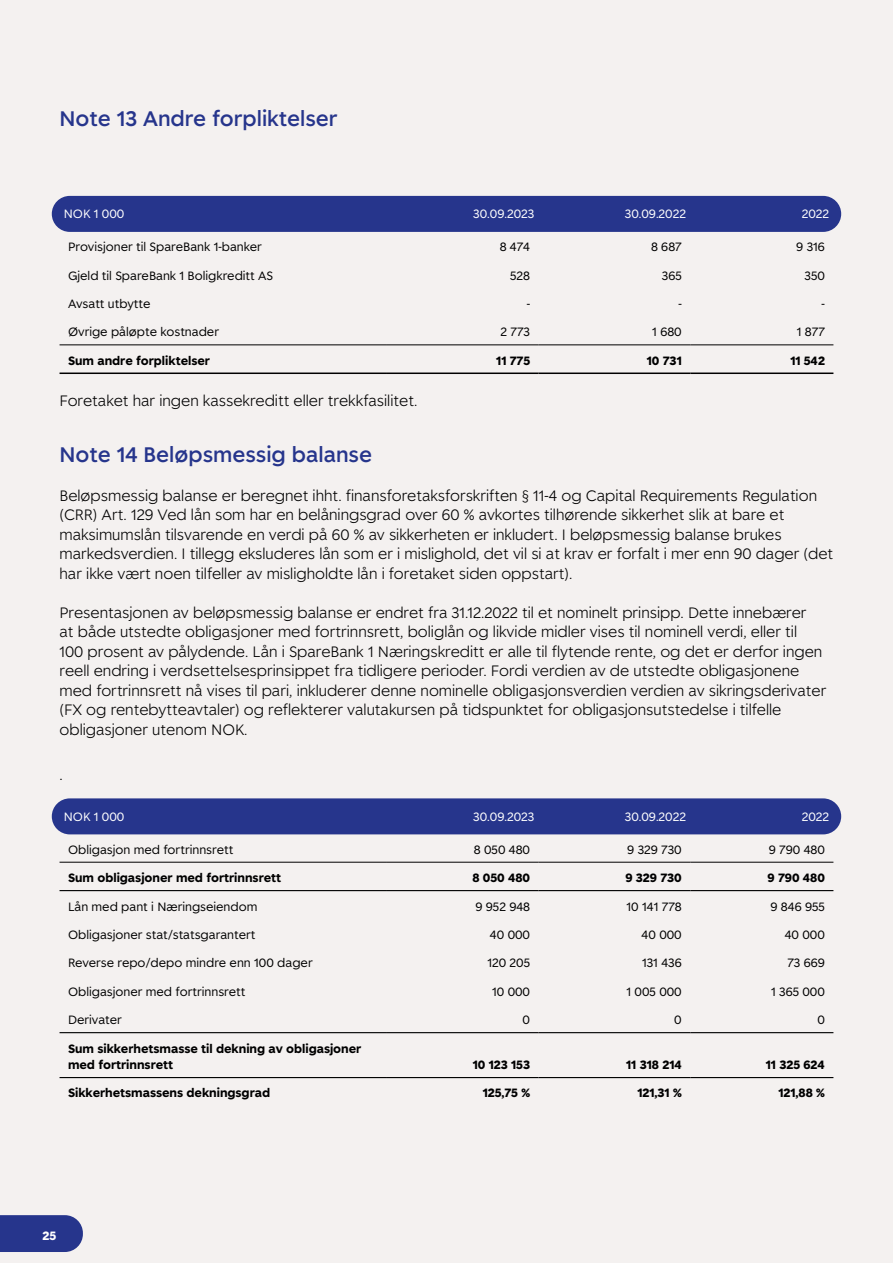
<style>
.page{position:relative;width:893px;height:1263px;background:#f4f1f0}
.page>*{position:absolute;margin:0;border:0;box-sizing:border-box;transform-origin:0 0}
.t1{font:500 21px "Spare Bank 1";color:#26358c}
.t2{font:300 15px/19.5px "Spare Bank 1";color:#000}
.t3{font:12px "Spare Bank 1";color:#000}
.t4{font:700 12px/16.5px "Spare Bank 1";color:#000}
.t5{font:12px "Spare Bank 1";color:#fff}
.t6{font:700 12px "Spare Bank 1";color:#fff}
</style>
<div class="page">
<svg style="left:0;top:1215px;width:83px;height:37px;background:#303e91"></svg>
<div style="left:52px;top:196px;width:789px;height:36px;background:#26358c;border-radius:18px"></div>
<div style="left:52px;top:798px;width:789px;height:36px;background:#26358c;border-radius:18px"></div>
<hr style="left:60px;top:344px;width:327px;height:1px;background:#000">
<hr style="left:387px;top:344px;width:152px;height:1px;background:#000">
<hr style="left:539px;top:344px;width:151px;height:1px;background:#000">
<hr style="left:690px;top:344px;width:143px;height:1px;background:#000">
<hr style="left:60px;top:372px;width:327px;height:2px;background:#000">
<hr style="left:387px;top:372px;width:152px;height:2px;background:#000">
<hr style="left:539px;top:372px;width:151px;height:2px;background:#000">
<hr style="left:690px;top:372px;width:143px;height:2px;background:#000">
<hr style="left:60px;top:862px;width:327px;height:1px;background:#000">
<hr style="left:387px;top:862px;width:152px;height:1px;background:#000">
<hr style="left:539px;top:862px;width:151px;height:1px;background:#000">
<hr style="left:690px;top:862px;width:143px;height:1px;background:#000">
<hr style="left:60px;top:890px;width:327px;height:1px;background:#000">
<hr style="left:387px;top:890px;width:152px;height:1px;background:#000">
<hr style="left:539px;top:890px;width:151px;height:1px;background:#000">
<hr style="left:690px;top:890px;width:143px;height:1px;background:#000">
<hr style="left:60px;top:1032px;width:327px;height:1px;background:#000">
<hr style="left:387px;top:1032px;width:152px;height:1px;background:#000">
<hr style="left:539px;top:1032px;width:151px;height:1px;background:#000">
<hr style="left:690px;top:1032px;width:143px;height:1px;background:#000">
<hr style="left:60px;top:1077px;width:327px;height:1px;background:#000">
<hr style="left:387px;top:1077px;width:152px;height:1px;background:#000">
<hr style="left:539px;top:1077px;width:151px;height:1px;background:#000">
<hr style="left:690px;top:1077px;width:143px;height:1px;background:#000">
<h1 class="t1" style="left:60px;top:105px;width:280px">Note 13 Andre forpliktelser</h1>
<p class="t5" style="left:64px;top:206px;width:62px">NOK 1 000</p>
<p class="t5" style="left:473px;top:206px;width:63px">30.09.2023</p>
<p class="t5" style="left:625px;top:206px;width:63px">30.09.2022</p>
<p class="t5" style="left:802px;top:206px;width:29px">2022</p>
<p class="t3" style="left:68px;top:239px;width:195px">Provisjoner til SpareBank 1-banker</p>
<p class="t3" style="left:500px;top:239px;width:32px">8 474</p>
<p class="t3" style="left:651px;top:239px;width:32px">8 687</p>
<p class="t3" style="left:796px;top:239px;width:30px">9 316</p>
<p class="t3" style="left:68px;top:267px;width:207px">Gjeld til SpareBank 1 Boligkreditt AS</p>
<p class="t3" style="left:510px;top:267px;width:21px">528</p>
<p class="t3" style="left:662px;top:267px;width:21px">365</p>
<p class="t3" style="left:804px;top:267px;width:22px">350</p>
<p class="t3" style="left:68px;top:296px;width:84px">Avsatt utbytte</p>
<p class="t3" style="left:527px;top:296px;width:5px">-</p>
<p class="t3" style="left:678px;top:296px;width:5px">-</p>
<p class="t3" style="left:822px;top:296px;width:5px">-</p>
<p class="t3" style="left:68px;top:324px;width:152px">Øvrige påløpte kostnader</p>
<p class="t3" style="left:500px;top:324px;width:31px">2 773</p>
<p class="t3" style="left:652px;top:324px;width:31px">1 680</p>
<p class="t3" style="left:797px;top:324px;width:30px">1 877</p>
<p class="t4" style="left:68px;top:352px;width:143px">Sum andre forpliktelser</p>
<p class="t4" style="left:496px;top:352px;width:35px">11 775</p>
<p class="t4" style="left:647px;top:352px;width:36px">10 731</p>
<p class="t4" style="left:790px;top:352px;width:36px">11 542</p>
<p class="t2" style="left:60px;top:391px;width:359px">Foretaket har ingen kassekreditt eller trekkfasilitet.</p>
<h1 class="t1" style="left:60px;top:441px;width:314px">Note 14 Beløpsmessig balanse</h1>
<p class="t2" style="left:60px;top:485px;width:775px">Beløpsmessig balanse er beregnet ihht. finansforetaksforskriften § 11-4 og Capital Requirements Regulation (CRR) Art. 129 Ved lån som har en belåningsgrad over 60 % avkortes tilhørende sikkerhet slik at bare et maksimumslån tilsvarende en verdi på 60 % av sikkerheten er inkludert. I beløpsmessig balanse brukes markedsverdien. I tillegg eksluderes lån som er i mislighold, det vil si at krav er forfalt i mer enn 90 dager (det har ikke vært noen tilfeller av misligholdte lån i foretaket siden oppstart).</p>
<p class="t2" style="left:60px;top:602px;width:768px">Presentasjonen av beløpsmessig balanse er endret fra 31.12.2022 til et nominelt prinsipp. Dette innebærer<br>at både utstedte obligasjoner med fortrinnsrett, boliglån og likvide midler vises til nominell verdi, eller til<br>100 prosent av pålydende. Lån i SpareBank 1 Næringskreditt er alle til flytende rente, og det er derfor ingen reell endring i verdsettelsesprinsippet fra tidligere perioder. Fordi verdien av de utstedte obligasjonene med fortrinnsrett nå vises til pari, inkluderer denne nominelle obligasjonsverdien verdien av sikringsderivater (FX og rentebytteavtaler) og reflekterer valutakursen på tidspunktet for obligasjonsutstedelse i tilfelle obligasjoner utenom NOK.</p>
<p class="t2" style="left:60px;top:764px;width:5px">.</p>
<p class="t5" style="left:64px;top:809px;width:62px">NOK 1 000</p>
<p class="t5" style="left:473px;top:809px;width:63px">30.09.2023</p>
<p class="t5" style="left:625px;top:809px;width:63px">30.09.2022</p>
<p class="t5" style="left:802px;top:809px;width:29px">2022</p>
<p class="t3" style="left:68px;top:841px;width:167px">Obligasjon med fortrinnsrett</p>
<p class="t3" style="left:474px;top:841px;width:58px">8 050 480</p>
<p class="t3" style="left:627px;top:841px;width:56px">9 329 730</p>
<p class="t3" style="left:769px;top:841px;width:58px">9 790 480</p>
<p class="t4" style="left:68px;top:869px;width:215px">Sum obligasjoner med fortrinnsrett</p>
<p class="t4" style="left:472px;top:869px;width:59px">8 050 480</p>
<p class="t4" style="left:625px;top:869px;width:58px">9 329 730</p>
<p class="t4" style="left:768px;top:869px;width:59px">9 790 480</p>
<p class="t3" style="left:68px;top:898px;width:191px">Lån med pant i Næringseiendom</p>
<p class="t3" style="left:475px;top:898px;width:56px">9 952 948</p>
<p class="t3" style="left:626px;top:898px;width:57px">10 141 778</p>
<p class="t3" style="left:771px;top:898px;width:56px">9 846 955</p>
<p class="t3" style="left:68px;top:927px;width:189px">Obligasjoner stat/statsgarantert</p>
<p class="t3" style="left:490px;top:927px;width:42px">40 000</p>
<p class="t3" style="left:642px;top:927px;width:42px">40 000</p>
<p class="t3" style="left:785px;top:927px;width:42px">40 000</p>
<p class="t3" style="left:68px;top:955px;width:246px">Reverse repo/depo mindre enn 100 dager</p>
<p class="t3" style="left:487px;top:955px;width:44px">120 205</p>
<p class="t3" style="left:642px;top:955px;width:41px">131 436</p>
<p class="t3" style="left:787px;top:955px;width:39px">73 669</p>
<p class="t3" style="left:68px;top:983px;width:179px">Obligasjoner med fortrinnsrett</p>
<p class="t3" style="left:492px;top:983px;width:40px">10 000</p>
<p class="t3" style="left:626px;top:983px;width:57px">1 005 000</p>
<p class="t3" style="left:771px;top:983px;width:55px">1 365 000</p>
<p class="t3" style="left:68px;top:1012px;width:55px">Derivater</p>
<p class="t3" style="left:523px;top:1012px;width:9px">0</p>
<p class="t3" style="left:674px;top:1012px;width:9px">0</p>
<p class="t3" style="left:817px;top:1012px;width:9px">0</p>
<p class="t4" style="left:68px;top:1040px;width:295px">Sum sikkerhetsmasse til dekning av obligasjoner med fortrinnsrett</p>
<p class="t4" style="left:473px;top:1056px;width:59px">10 123 153</p>
<p class="t4" style="left:626px;top:1056px;width:57px">11 318 214</p>
<p class="t4" style="left:766px;top:1056px;width:61px">11 325 624</p>
<p class="t4" style="left:68px;top:1084px;width:204px">Sikkerhetsmassens dekningsgrad</p>
<p class="t4" style="left:483px;top:1084px;width:49px">125,75 %</p>
<p class="t4" style="left:637px;top:1084px;width:46px">121,31 %</p>
<p class="t4" style="left:778px;top:1084px;width:48px">121,88 %</p>
<p class="t6" style="left:43px;top:1228px;width:15px">25</p>
</div>
